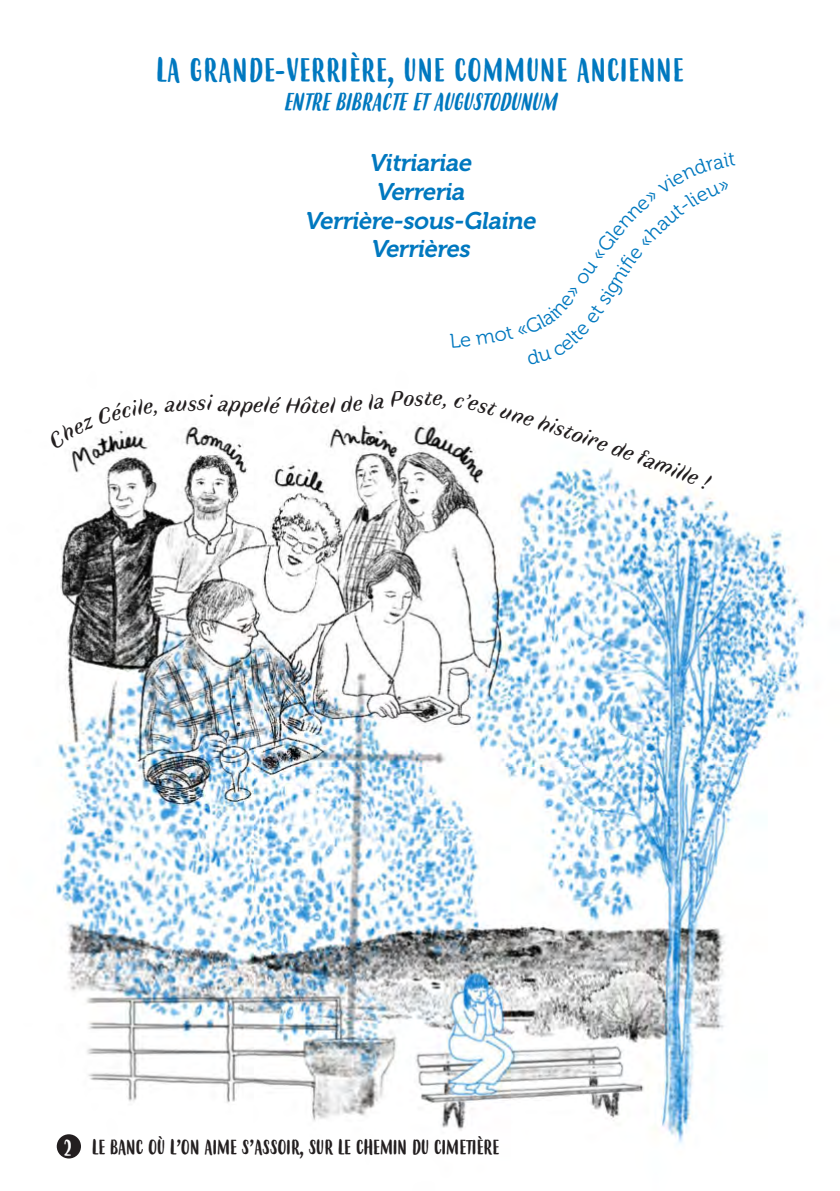
<style>
.page{position:relative;width:840px;height:1191px;background:#fff}
.page>*{position:absolute;margin:0;border:0;box-sizing:border-box;transform-origin:0 0}
.t1{font:32px "Budidaya";letter-spacing:.03em;color:#0078bf}
.t2{font:italic 24px/28.8px "Museo 700";color:#0078bf;text-align:center}
.t3{font:italic 24px "Budidaya";color:#0078bf}
.t4{font:italic 22px "Faune Text";color:#231f20}
.t5{font:20px "Budidaya";color:#231f20}
.s1{font-size:22px;color:#fff}
</style>
<div class="page">
<img style="left:56px;top:422px;width:753px;height:737px">
<div style="left:57px;top:1134px;width:24px;height:24px;background:#231f20;border-radius:50%"></div>
<svg style="left:56px;top:422px;width:101px;height:28px"></svg>
<svg style="left:453px;top:422px;width:111px;height:15px"></svg>
<h1 class="t1" style="left:156px;top:56px;width:528px">LA GRANDE-VERRIÈRE, UNE COMMUNE ANCIENNE</h1>
<p class="t3" style="left:283px;top:88px;width:274px">ENTRE BIBRACTE ET AUGUSTODUNUM</p>
<p class="t2" style="left:304px;top:148px;width:235px">Vitriariae<br>Verreria<br>Verrière-sous-Glaine<br>Verrières</p>
<p class="t4" style="left:197px;top:394px;width:17px">si</p>
<p class="t4" style="left:300px;top:396px;width:13px">ô</p>
<p class="t4" style="left:424px;top:389px;width:10px">t</p>
<p class="t4" style="left:568px;top:421px;width:37px;rotate:19deg">toir</p>
<p class="t4" style="left:601px;top:433px;width:62px;rotate:20deg">e de fa</p>
<p class="t4" style="left:659px;top:454px;width:59px;rotate:21deg">mille !</p>
<p class="t5" style="left:64px;top:1138px;width:436px"><span class="s1">2</span> LE BANC OÙ L’ON AIME S’ASSOIR, SUR LE CHEMIN DU CIMETIÈRE</p>
</div>
